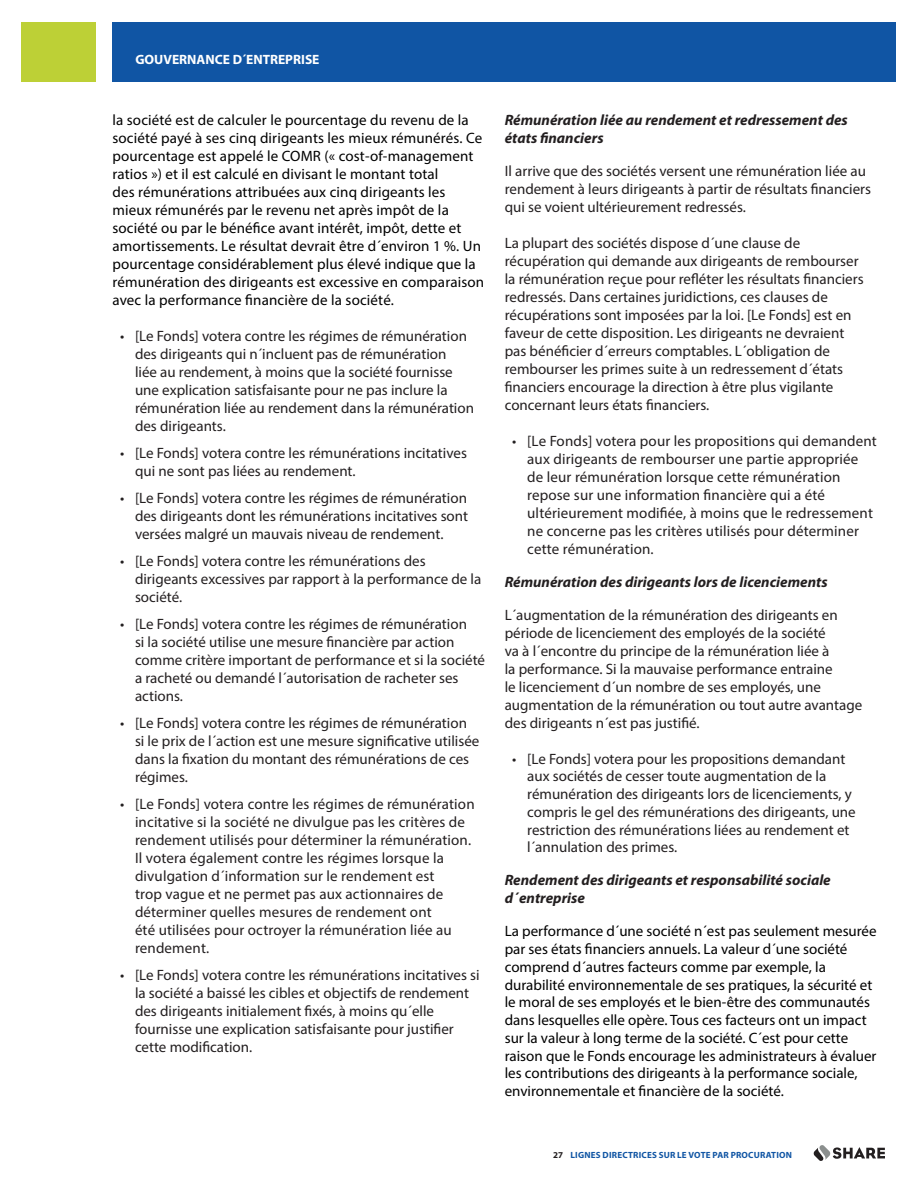
<style>
.page{position:relative;width:918px;height:1188px;background:#fff}
.page>*{position:absolute;margin:0;border:0;box-sizing:border-box;transform-origin:0 0}
.t1{font:15px/18px "Myriad Pro";color:#231f20}
.t2{font:15px/18px "Myriad Pro";color:#000}
.t3{font:italic 700 15px/18px "Myriad Pro";color:#231f20}
.t4{font:700 13.5px "Myriad Pro";color:#fff}
.t5{font:700 9px "Myriad Pro";letter-spacing:.02em;color:#1055a4}
.s1{color:#231f20}
</style>
<div class="page">
<div style="left:112px;top:22px;width:784px;height:60px;background:#1055a4"></div>
<div style="left:22px;top:22px;width:74px;height:60px;background:#bdd036"></div>
<svg style="left:813px;top:1145px;width:72px;height:16px"></svg>
<p class="t4" style="left:135px;top:51px;width:186px">GOUVERNANCE D´ENTREPRISE</p>
<p class="t2" style="left:112px;top:111px;width:373px">la société est de calculer le pourcentage du revenu de la société payé à ses cinq dirigeants les mieux rémunérés. Ce pourcentage est appelé le COMR (« cost-of-management ratios ») et il est calculé en divisant le montant total<br>des rémunérations attribuées aux cinq dirigeants les mieux rémunérés par le revenu net après impôt de la société ou par le bénéfice avant intérêt, impôt, dette et amortissements. Le résultat devrait être d´environ 1 %. Un pourcentage considérablement plus élevé indique que la rémunération des dirigeants est excessive en comparaison avec la performance financière de la société.</p>
<p class="t1" style="left:135px;top:327px;width:341px;text-indent:-15px">• [Le Fonds] votera contre les régimes de rémunération des dirigeants qui n´incluent pas de rémunération<br>liée au rendement, à moins que la société fournisse une explication satisfaisante pour ne pas inclure la rémunération liée au rendement dans la rémunération des dirigeants.</p>
<p class="t1" style="left:135px;top:444px;width:333px;text-indent:-15px">• [Le Fonds] votera contre les rémunérations incitatives qui ne sont pas liées au rendement.</p>
<p class="t1" style="left:135px;top:489px;width:335px;text-align:justify;text-indent:-15px">• [Le Fonds] votera contre les régimes de rémunération des dirigeants dont les rémunérations incitatives sont versées malgré un mauvais niveau de rendement.</p>
<p class="t1" style="left:135px;top:552px;width:348px;text-indent:-15px">• [Le Fonds] votera contre les rémunérations des dirigeants excessives par rapport à la performance de la société.</p>
<p class="t1" style="left:135px;top:615px;width:352px;text-indent:-15px">• [Le Fonds] votera contre les régimes de rémunération<br>si la société utilise une mesure financière par action comme critère important de performance et si la société a racheté ou demandé l´autorisation de racheter ses actions.</p>
<p class="t1" style="left:135px;top:714px;width:346px;text-indent:-15px">• [Le Fonds] votera contre les régimes de rémunération si le prix de l´action est une mesure significative utilisée dans la fixation du montant des rémunérations de ces régimes.</p>
<p class="t1" style="left:135px;top:795px;width:341px;text-indent:-15px">• [Le Fonds] votera contre les régimes de rémunération incitative si la société ne divulgue pas les critères de rendement utilisés pour déterminer la rémunération.<br>Il votera également contre les régimes lorsque la divulgation d´information sur le rendement est<br>trop vague et ne permet pas aux actionnaires de déterminer quelles mesures de rendement ont<br>été utilisées pour octroyer la rémunération liée au rendement.</p>
<p class="t1" style="left:135px;top:966px;width:346px;text-indent:-15px">• [Le Fonds] votera contre les rémunérations incitatives si la société a baissé les cibles et objectifs de rendement des dirigeants initialement fixés, à moins qu´elle fournisse une explication satisfaisante pour justifier cette modification.</p>
<p class="t3" style="left:505px;top:111px;width:345px">Rémunération liée au rendement et redressement des états financiers</p>
<p class="t1" style="left:505px;top:162px;width:368px">Il arrive que des sociétés versent une rémunération liée au rendement à leurs dirigeants à partir de résultats financiers qui se voient ultérieurement redressés.</p>
<p class="t1" style="left:505px;top:234px;width:360px">La plupart des sociétés dispose d´une clause de récupération qui demande aux dirigeants de rembourser la rémunération reçue pour refléter les résultats financiers redressés. Dans certaines juridictions, ces clauses de récupérations sont imposées par la loi. [Le Fonds] est en faveur de cette disposition. Les dirigeants ne devraient pas bénéficier d´erreurs comptables. L´obligation de rembourser les primes suite à un redressement d´états financiers encourage la direction à être plus vigilante concernant leurs états financiers.</p>
<p class="t1" style="left:527px;top:432px;width:351px;text-indent:-15px">• [Le Fonds] votera pour les propositions qui demandent aux dirigeants de rembourser une partie appropriée de leur rémunération lorsque cette rémunération repose sur une information financière qui a été ultérieurement modifiée, à moins que le redressement ne concerne pas les critères utilisés pour déterminer cette rémunération.</p>
<p class="t3" style="left:505px;top:573px;width:324px">Rémunération des dirigeants lors de licenciements</p>
<p class="t1" style="left:505px;top:606px;width:359px">L´augmentation de la rémunération des dirigeants en période de licenciement des employés de la société<br>va à l´encontre du principe de la rémunération liée à<br>la performance. Si la mauvaise performance entraine<br>le licenciement d´un nombre de ses employés, une augmentation de la rémunération ou tout autre avantage des dirigeants n´est pas justifié.</p>
<p class="t1" style="left:527px;top:749px;width:330px;text-indent:-15px">• [Le Fonds] votera pour les propositions demandant aux sociétés de cesser toute augmentation de la rémunération des dirigeants lors de licenciements, y compris le gel des rémunérations des dirigeants, une restriction des rémunérations liées au rendement et l´annulation des primes.</p>
<p class="t3" style="left:505px;top:871px;width:328px">Rendement des dirigeants et responsabilité sociale d´entreprise</p>
<p class="t2" style="left:505px;top:922px;width:373px">La performance d´une société n´est pas seulement mesurée par ses états financiers annuels. La valeur d´une société comprend d´autres facteurs comme par exemple, la durabilité environnementale de ses pratiques, la sécurité et le moral de ses employés et le bien-être des communautés dans lesquelles elle opère. Tous ces facteurs ont un impact sur la valeur à long terme de la société. C´est pour cette raison que le Fonds encourage les administrateurs à évaluer les contributions des dirigeants à la performance sociale, environnementale et financière de la société.</p>
<p class="t5" style="left:553px;top:1149px;width:240px"><span class="s1">27</span> LIGNES DIRECTRICES SUR LE VOTE PAR PROCURATION</p>
</div>
